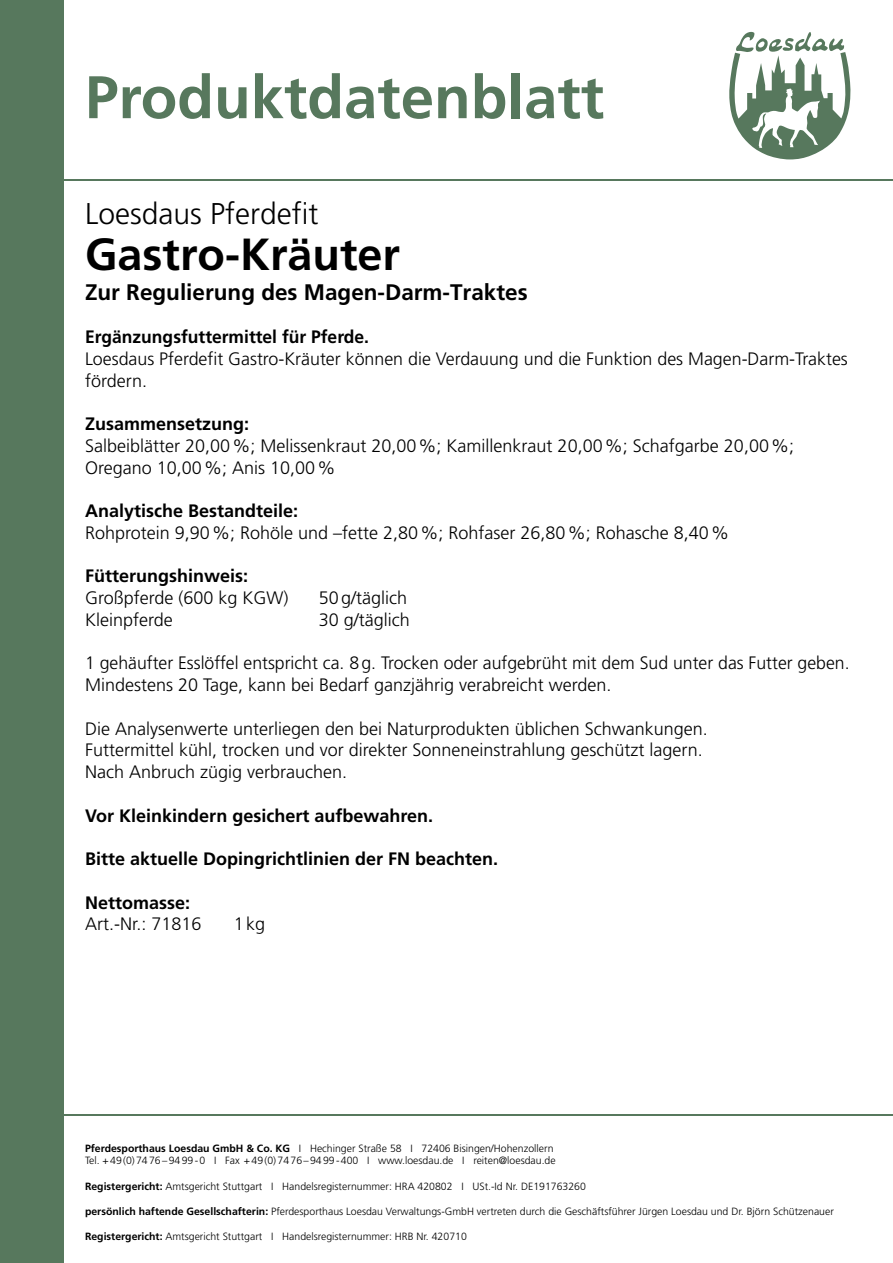
<style>
.page{position:relative;width:893px;height:1263px;background:#fff}
.page>*{position:absolute;margin:0;border:0;box-sizing:border-box;transform-origin:0 0}
.t1{font:700 60px "Frutiger LT Std";color:#57785d}
.t2{font:700 45px "Frutiger LT Std";color:#000}
.t3{font:300 30px "Frutiger LT Std";color:#000}
.t4{font:700 22.5px "Frutiger LT Std";color:#000}
.t5{font:300 18px/21.8px "Frutiger LT Std";color:#000}
.t6{font:700 18px "Frutiger LT Std";color:#000}
.t7{font:300 10.5px/12.6px "Frutiger LT Std";color:#000}
.s1{font-weight:700}
</style>
<div class="page">
<svg style="left:729px;top:31px;width:122px;height:128px"></svg>
<hr style="left:0;top:180px;width:893px;height:1px;background:#57785d">
<hr style="left:0;top:1114px;width:893px;height:1px;background:#57785d">
<div style="left:0;top:0;width:64px;height:1263px;background:#57785d"></div>
<h1 class="t1" style="left:85px;top:62px;width:521px">Produktdatenblatt</h1>
<h3 class="t3" style="left:85px;top:197px;width:235px">Loesdaus Pferdefit</h3>
<h2 class="t2" style="left:85px;top:227px;width:317px">Gastro-Kräuter</h2>
<p class="t4" style="left:85px;top:278px;width:444px">Zur Regulierung des Magen-Darm-Traktes</p>
<p class="t6" style="left:85px;top:326px;width:285px">Ergänzungsfuttermittel für Pferde.</p>
<p class="t5" style="left:85px;top:348px;width:764px">Loesdaus Pferdefit Gastro-Kräuter können die Verdauung und die Funktion des Magen-Darm-Traktes fördern.</p>
<p class="t6" style="left:85px;top:413px;width:166px">Zusammensetzung:</p>
<p class="t5" style="left:85px;top:435px;width:711px">Salbeiblätter 20,00%; Melissenkraut 20,00%; Kamillenkraut 20,00%; Schafgarbe 20,00%;<br>Oregano 10,00%; Anis 10,00%</p>
<p class="t6" style="left:85px;top:500px;width:215px">Analytische Bestandteile:</p>
<p class="t5" style="left:85px;top:522px;width:645px">Rohprotein 9,90%; Rohöle und –fette 2,80%; Rohfaser 26,80%; Rohasche 8,40%</p>
<p class="t6" style="left:85px;top:565px;width:165px">Fütterungshinweis:</p>
<p class="t5" style="left:85px;top:587px;width:205px">Großpferde (600 kg KGW)</p>
<p class="t5" style="left:319px;top:587px;width:90px">50g/täglich</p>
<p class="t5" style="left:85px;top:609px;width:89px">Kleinpferde</p>
<p class="t5" style="left:319px;top:609px;width:93px">30 g/täglich</p>
<p class="t5" style="left:85px;top:652px;width:766px">1 gehäufter Esslöffel entspricht ca. 8g. Trocken oder aufgebrüht mit dem Sud unter das Futter geben.<br>Mindestens 20 Tage, kann bei Bedarf ganzjährig verabreicht werden.</p>
<p class="t5" style="left:85px;top:718px;width:624px">Die Analysenwerte unterliegen den bei Naturprodukten üblichen Schwankungen.<br>Futtermittel kühl, trocken und vor direkter Sonneneinstrahlung geschützt lagern.<br>Nach Anbruch zügig verbrauchen.</p>
<p class="t6" style="left:85px;top:804px;width:350px">Vor Kleinkindern gesichert aufbewahren.</p>
<p class="t6" style="left:85px;top:848px;width:415px">Bitte aktuelle Dopingrichtlinien der FN beachten.</p>
<p class="t6" style="left:85px;top:892px;width:107px">Nettomasse:</p>
<p class="t5" style="left:85px;top:913px;width:118px">Art.-Nr.: 71816</p>
<p class="t5" style="left:234px;top:913px;width:33px">1kg</p>
<p class="t7" style="left:85px;top:1142px;width:472px"><span class="s1">Pferdesporthaus Loesdau GmbH &amp; Co. KG</span> I Hechinger Straße 58 I 72406 Bisingen/Hohenzollern<br>Tel. +49(0)7476–9499-0 I Fax +49(0)7476–9499-400 I www.loesdau.de I reiten@loesdau.de</p>
<p class="t7" style="left:85px;top:1180px;width:502px"><span class="s1">Registergericht:</span> Amtsgericht Stuttgart I Handelsregisternummer: HRA 420802 I USt.-Id Nr. DE191763260</p>
<p class="t7" style="left:85px;top:1205px;width:750px"><span class="s1">persönlich haftende Gesellschafterin:</span> Pferdesporthaus Loesdau Verwaltungs-GmbH vertreten durch die Geschäftsführer Jürgen Loesdau und Dr. Björn Schützenauer</p>
<p class="t7" style="left:85px;top:1230px;width:383px"><span class="s1">Registergericht:</span> Amtsgericht Stuttgart I Handelsregisternummer: HRB Nr. 420710</p>
</div>
